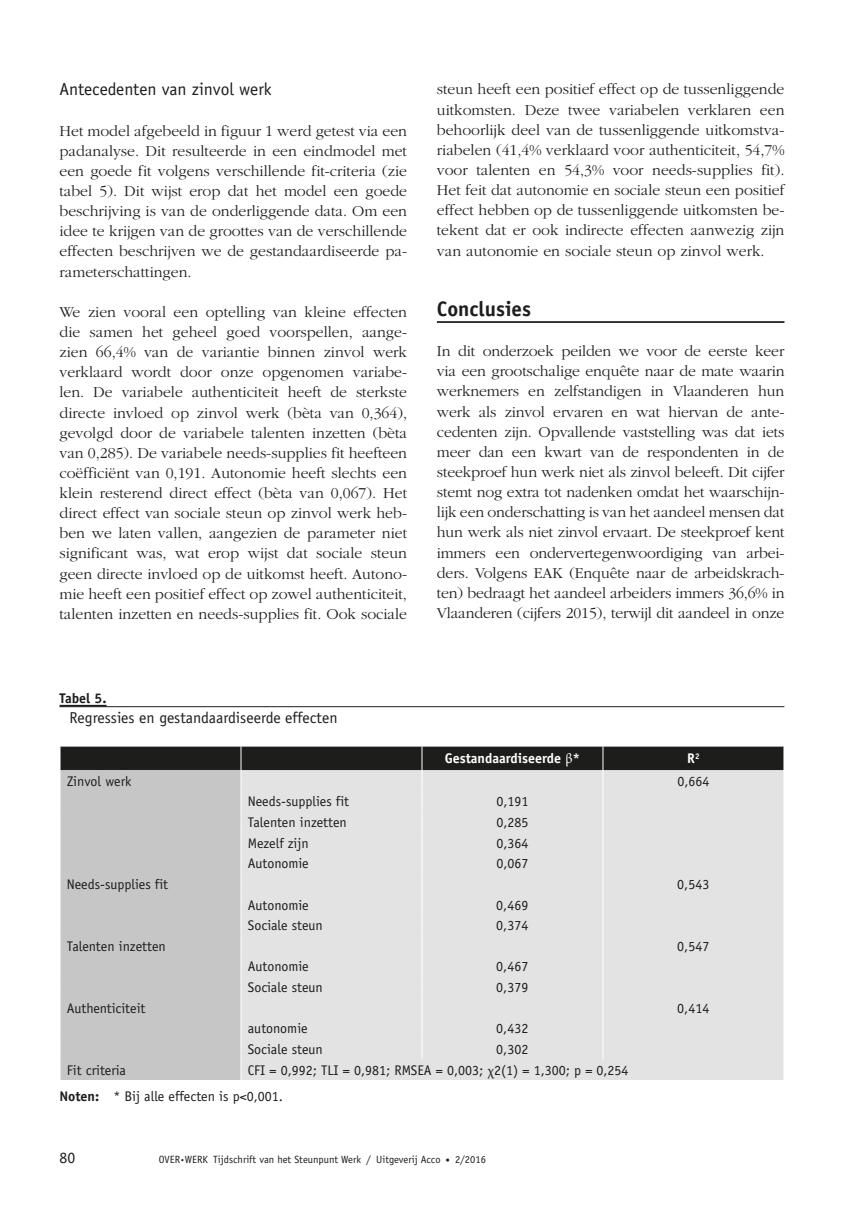
<style>
.page{position:relative;width:844px;height:1216px;background:#fff}
.page>*{position:absolute;margin:0;border:0;box-sizing:border-box;transform-origin:0 0}
.t1{font:700 21px "Officina Sans Std";color:#1d1d1b}
.t2{font:17.5px "Officina Sans Std";color:#1d1d1b}
.t3{font:300 15.75px/20.1px "Garamond";color:#1d1d1b;text-align:justify}
.t4{font:15.75px "Officina Sans Std";color:#1d1d1b}
.t5{font:14px/26.6px "Officina Sans Std";color:#1d1d1b}
.t6{font:700 14px "Officina Sans Std";color:#fff}
.t7{font:700 14px "Officina Sans Std";color:#1d1d1b}
.t8{font:10.5px "Officina Sans Std";color:#1d1d1b}
.s1{font-family:"Minion Pro";font-weight:400}
.s2{font-family:"Minion Pro"}
.s3{font-weight:700}
</style>
<div class="page">
<hr style="left:437px;top:321px;width:347px;height:2px;background:#1d1d1b">
<hr style="left:60px;top:705px;width:46px;height:1px;background:#1d1d1b">
<hr style="left:60px;top:706px;width:724px;height:1px;background:#1d1d1b">
<svg style="left:60px;top:746px;width:724px;height:333px;background:#cecece"></svg>
<p class="t2" style="left:59px;top:79px;width:213px">Antecedenten van zinvol werk</p>
<p class="t3" style="left:59px;top:121px;width:349px">Het model afgebeeld in figuur 1 werd getest via een padanalyse. Dit resulteerde in een eindmodel met een goede fit volgens verschillende fit-criteria (zie tabel 5). Dit wijst erop dat het model een goede beschrijving is van de onderliggende data. Om een idee te krijgen van de groottes van de verschillende effecten beschrijven we de gestandaardiseerde pa&shy;rameterschattingen.</p>
<p class="t3" style="left:59px;top:302px;width:349px">We zien vooral een optelling van kleine effecten die samen het geheel goed voorspellen, aange&shy;zien 66,4% van de variantie binnen zinvol werk verklaard wordt door onze opgenomen variabe&shy;len. De variabele authenticiteit heeft de sterkste directe invloed op zinvol werk (bèta van 0,364), gevolgd door de variabele talenten inzetten (bèta van 0,285). De variabele needs-supplies fit heefteen coëfficiënt van 0,191. Autonomie heeft slechts een klein resterend direct effect (bèta van 0,067). Het direct effect van sociale steun op zinvol werk heb&shy;ben we laten vallen, aangezien de parameter niet significant was, wat erop wijst dat sociale steun geen directe invloed op de uitkomst heeft. Autono&shy;mie heeft een positief effect op zowel authenticiteit, talenten inzetten en needs-supplies fit. Ook sociale</p>
<p class="t7" style="left:60px;top:689px;width:48px">Tabel 5.</p>
<p class="t4" style="left:69px;top:708px;width:269px">Regressies en gestandaardiseerde effecten</p>
<p class="t3" style="left:437px;top:80px;width:349px">steun heeft een positief effect op de tussenliggende uitkomsten. Deze twee variabelen verklaren een behoorlijk deel van de tussenliggende uitkomstva&shy;riabelen (41,4% verklaard voor authenticiteit, 54,7% voor talenten en 54,3% voor needs-supplies fit).<br>Het feit dat autonomie en sociale steun een positief effect hebben op de tussenliggende uitkomsten be&shy;tekent dat er ook indirecte effecten aanwezig zijn van autonomie en sociale steun op zinvol werk.</p>
<h1 class="t1" style="left:437px;top:296px;width:96px">Conclusies</h1>
<p class="t3" style="left:437px;top:341px;width:349px">In dit onderzoek peilden we voor de eerste keer via een grootschalige enquête naar de mate waarin werknemers en zelfstandigen in Vlaanderen hun werk als zinvol ervaren en wat hiervan de ante&shy;cedenten zijn. Opvallende vaststelling was dat iets meer dan een kwart van de respondenten in de steekproef hun werk niet als zinvol beleeft. Dit cijfer stemt nog extra tot nadenken omdat het waarschijn&shy;lijk een onderschatting is van het aandeel mensen dat hun werk als niet zinvol ervaart. De steekproef kent immers een ondervertegenwoordiging van arbei&shy;ders. Volgens EAK (Enquête naar de arbeidskrach&shy;ten) bedraagt het aandeel arbeiders immers 36,6% in Vlaanderen (cijfers 2015), terwijl dit aandeel in onze</p>
<p class="t6" style="left:444px;top:749px;width:137px">Gestandaardiseerde <span class="s1">β</span>*</p>
<p class="t6" style="left:687px;top:749px;width:14px">R<sup>2</sup></p>
<p class="t5" style="left:67px;top:767px;width:66px">Zinvol werk</p>
<p class="t5" style="left:677px;top:767px;width:34px">0,664</p>
<p class="t5" style="left:248px;top:788px;width:103px">Needs-supplies fit</p>
<p class="t5" style="left:496px;top:788px;width:34px">0,191</p>
<p class="t5" style="left:248px;top:809px;width:100px">Talenten inzetten</p>
<p class="t5" style="left:496px;top:809px;width:34px">0,285</p>
<p class="t5" style="left:248px;top:829px;width:62px">Mezelf zijn</p>
<p class="t5" style="left:496px;top:829px;width:34px">0,364</p>
<p class="t5" style="left:248px;top:850px;width:62px">Autonomie</p>
<p class="t5" style="left:496px;top:850px;width:34px">0,067</p>
<p class="t5" style="left:67px;top:870px;width:103px">Needs-supplies fit</p>
<p class="t5" style="left:677px;top:870px;width:34px">0,543</p>
<p class="t5" style="left:248px;top:891px;width:62px">Autonomie</p>
<p class="t5" style="left:496px;top:891px;width:34px">0,469</p>
<p class="t5" style="left:248px;top:912px;width:76px">Sociale steun</p>
<p class="t5" style="left:496px;top:912px;width:34px">0,374</p>
<p class="t5" style="left:67px;top:932px;width:100px">Talenten inzetten</p>
<p class="t5" style="left:677px;top:932px;width:34px">0,547</p>
<p class="t5" style="left:248px;top:953px;width:62px">Autonomie</p>
<p class="t5" style="left:496px;top:953px;width:34px">0,467</p>
<p class="t5" style="left:248px;top:974px;width:76px">Sociale steun</p>
<p class="t5" style="left:496px;top:974px;width:34px">0,379</p>
<p class="t5" style="left:67px;top:994px;width:80px">Authenticiteit</p>
<p class="t5" style="left:677px;top:994px;width:34px">0,414</p>
<p class="t5" style="left:248px;top:1015px;width:61px">autonomie</p>
<p class="t5" style="left:496px;top:1015px;width:34px">0,432</p>
<p class="t5" style="left:248px;top:1036px;width:76px">Sociale steun</p>
<p class="t5" style="left:496px;top:1036px;width:34px">0,302</p>
<p class="t5" style="left:67px;top:1056px;width:61px">Fit criteria</p>
<p class="t5" style="left:59px;top:1056px;width:570px;text-indent:188px">CFI = 0,992; TLI = 0,981; RMSEA = 0,003; <span class="s2">χ</span>2(1) = 1,300; p = 0,254<br><span class="s3">Noten:</span> * Bij alle effecten is p&lt;0,001.</p>
<p class="t4" style="left:59px;top:1148px;width:17px">80</p>
<p class="t8" style="left:159px;top:1153px;width:328px">OVER<sup>.</sup>WERK Tijdschrift van het Steunpunt Werk / Uitgeverij Acco ● 2/2016</p>
</div>
